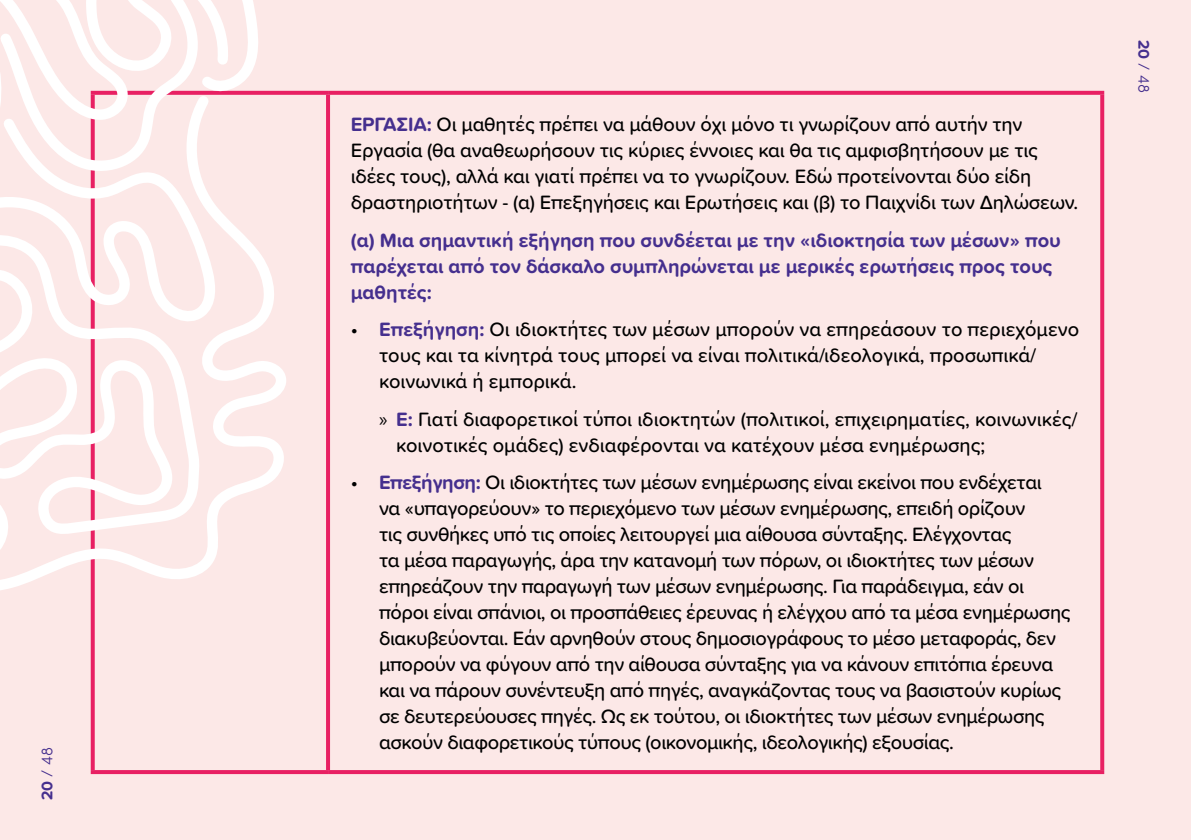
<style>
.page{position:relative;width:1191px;height:840px;background:#fff}
.page>*{position:absolute;margin:0;border:0;box-sizing:border-box;transform-origin:0 0}
.t1{font:500 20px/26px "Proxima Soft";letter-spacing:-.02em;color:#000}
.t2{font:500 20px/26px "Proxima Soft";color:#000}
.t3{font:700 20px/26px "Proxima Soft";color:#452f8e}
.t4{font:300 16px "Sofia Pro Soft";color:#452f8e}
.s1{font-family:"Proxima Soft";font-weight:700}
.s2{font-weight:700;color:#452f8e}
.s3{font-family:"Myriad Pro";font-weight:400}
</style>
<div class="page">
<div style="left:0;top:0;width:1191px;height:839px;background:#fce8e7"></div>
<svg style="left:297px;top:91px;width:31px;height:4px"></svg>
<svg style="left:328px;top:91px;width:776px;height:4px;background:#e82868"></svg>
<hr style="left:326px;top:95px;width:4px;height:674px;background:#e82063">
<svg style="left:91px;top:769px;width:237px;height:4px"></svg>
<svg style="left:328px;top:769px;width:776px;height:4px;fill:#e82063"></svg>
<svg style="left:91px;top:600px;width:4px;height:169px"></svg>
<svg style="left:1100px;top:95px;width:4px;height:674px;background:#e92c6b"></svg>
<svg style="left:0;top:90px;width:297px;height:510px"></svg>
<svg style="left:0;top:0;width:275px;height:176px"></svg>
<p class="t4" style="left:36px;top:799px;width:54px;rotate:-90deg"><span class="s1">20</span> / 48</p>
<p class="t1" style="left:351px;top:111px;width:729px"><span class="s2">ΕΡΓΑΣΙΑ:</span> Οι μαθητές πρέπει να μάθουν όχι μόνο τι γνωρίζουν από αυτήν την Εργασία (θα αναθεωρήσουν τις κύριες έννοιες και θα τις αμφισβητήσουν με τις ιδέες τους), αλλά και γιατί πρέπει να το γνωρίζουν. Εδώ προτείνονται δύο είδη δραστηριοτήτων - (α) Επεξηγήσεις και Ερωτήσεις και (β) το Παιχνίδι των Δηλώσεων.</p>
<p class="t3" style="left:351px;top:226px;width:711px">(α) Μια σημαντική εξήγηση που συνδέεται με την «ιδιοκτησία των μέσων» που παρέχεται από τον δάσκαλο συμπληρώνεται με μερικές ερωτήσεις προς τους μαθητές:</p>
<p class="t2" style="left:379px;top:315px;width:701px;text-indent:-28px">• <span class="s2">Επεξήγηση:</span> Οι ιδιοκτήτες των μέσων μπορούν να επηρεάσουν το περιεχόμενο τους και τα κίνητρά τους μπορεί να είναι πολιτικά/ιδεολογικά, προσωπικά/ κοινωνικά ή εμπορικά.</p>
<p class="t2" style="left:396px;top:405px;width:683px;text-indent:-17px"><span class="s3">»</span> <span class="s2">Ε:</span> Γιατί διαφορετικοί τύποι ιδιοκτητών (πολιτικοί, επιχειρηματίες, κοινωνικές/ κοινοτικές ομάδες) ενδιαφέρονται να κατέχουν μέσα ενημέρωσης;</p>
<p class="t1" style="left:379px;top:468px;width:693px;text-indent:-28px">• <span class="s2">Επεξήγηση:</span> Οι ιδιοκτήτες των μέσων ενημέρωσης είναι εκείνοι που ενδέχεται<br>να «υπαγορεύουν» το περιεχόμενο των μέσων ενημέρωσης, επειδή ορίζουν<br>τις συνθήκες υπό τις οποίες λειτουργεί μια αίθουσα σύνταξης. Ελέγχοντας<br>τα μέσα παραγωγής, άρα την κατανομή των πόρων, οι ιδιοκτήτες των μέσων επηρεάζουν την παραγωγή των μέσων ενημέρωσης. Για παράδειγμα, εάν οι πόροι είναι σπάνιοι, οι προσπάθειες έρευνας ή ελέγχου από τα μέσα ενημέρωσης διακυβεύονται. Εάν αρνηθούν στους δημοσιογράφους το μέσο μεταφοράς, δεν μπορούν να φύγουν από την αίθουσα σύνταξης για να κάνουν επιτόπια έρευνα και να πάρουν συνέντευξη από πηγές, αναγκάζοντας τους να βασιστούν κυρίως σε δευτερεύουσες πηγές. Ως εκ τούτου, οι ιδιοκτήτες των μέσων ενημέρωσης ασκούν διαφορετικούς τύπους (οικονομικής, ιδεολογικής) εξουσίας.</p>
<p class="t4" style="left:1154px;top:40px;width:54px;rotate:90deg"><span class="s1">20</span> / 48</p>
</div>
